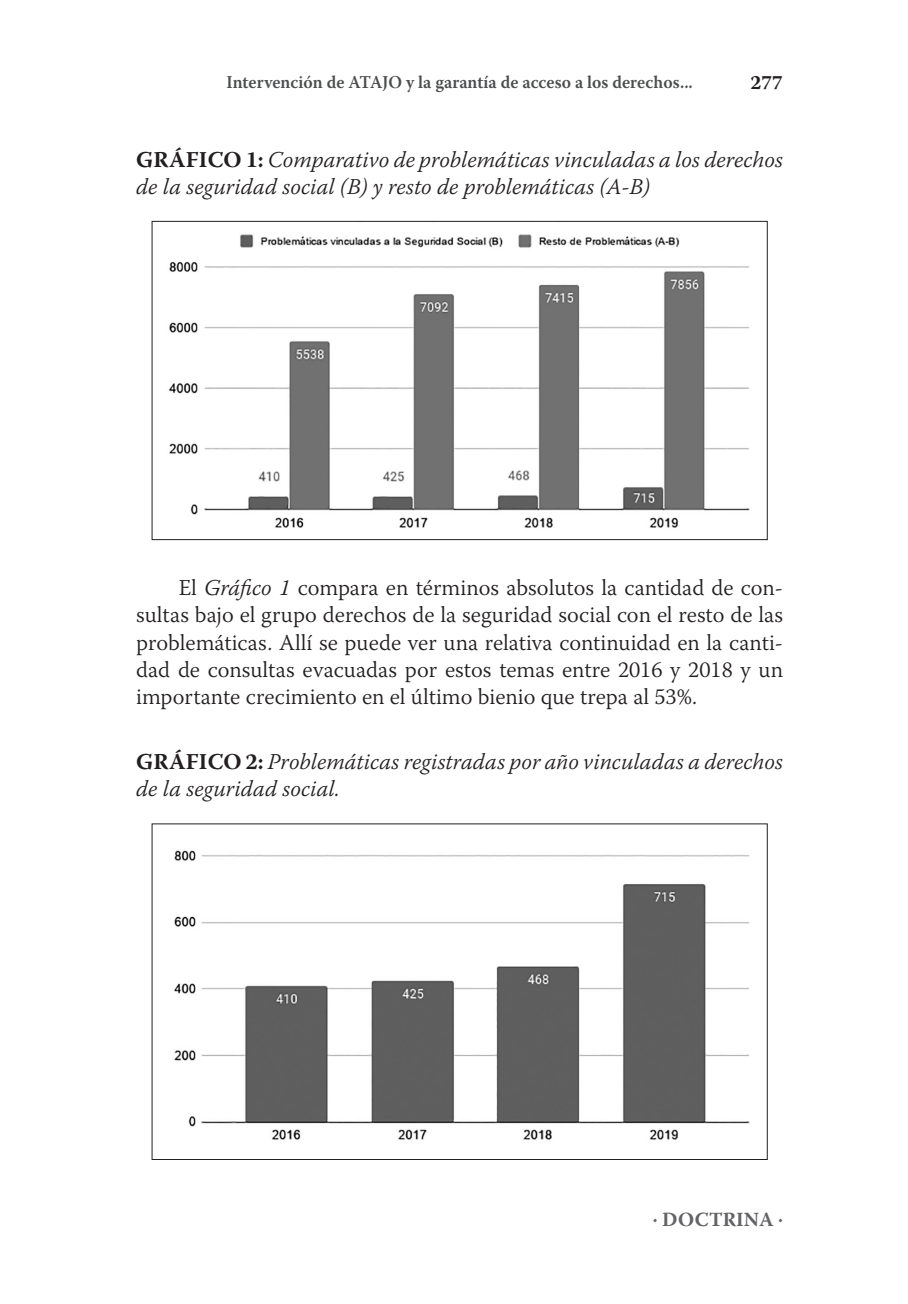
<style>
.page{position:relative;width:908px;height:1304px;background:#fff}
.page>*{position:absolute;margin:0;border:0;box-sizing:border-box;transform-origin:0 0}
.txts{font:300 22.6px/27.2px "Warnock Pro";color:#231f20;text-align:justify}
.txts-ss{font:italic 300 22.6px/27.2px "Warnock Pro";color:#231f20}
.t1{font:700 20px "Warnock Pro";color:#636366;scale:.95 1}
.t2{font:700 20px "Warnock Pro";color:#231f20}
.encabezado{font:600 18px "Warnock Pro";color:#4b4c4d;scale:.95 1}
.s1{font-weight:700;font-style:normal}
.s2{font-style:italic}
</style>
<div class="page">
<img style="left:169px;top:234px;width:581px;height:294px">
<img style="left:174px;top:850px;width:576px;height:290px">
<p class="encabezado" style="left:226px;top:72px;width:492px">Intervención de ATAJO y la garantía de acceso a los derechos...</p>
<p class="t2" style="left:750px;top:71px;width:34px">277</p>
<p class="txts-ss" style="left:136px;top:145px;width:648px"><span class="s1">GRÁFICO 1:</span> Comparativo de problemáticas vinculadas a los derechos de la seguridad social (B) y resto de problemáticas (A-B)</p>
<p class="txts" style="left:136px;top:574px;width:648px;text-indent:43px">El <span class="s2">Gráfico 1</span> compara en términos absolutos la cantidad de con&shy;sultas bajo el grupo derechos de la seguridad social con el resto de las problemáticas. Allí se puede ver una relativa continuidad en la canti&shy;dad de consultas evacuadas por estos temas entre 2016 y 2018 y un importante crecimiento en el último bienio que trepa al 53%.</p>
<p class="txts-ss" style="left:136px;top:748px;width:648px"><span class="s1">GRÁFICO 2:</span> Problemáticas registradas por año vinculadas a derechos de la seguridad social.</p>
<p class="t1" style="left:652px;top:1208px;width:139px">. DOCTRINA .</p>
</div>
